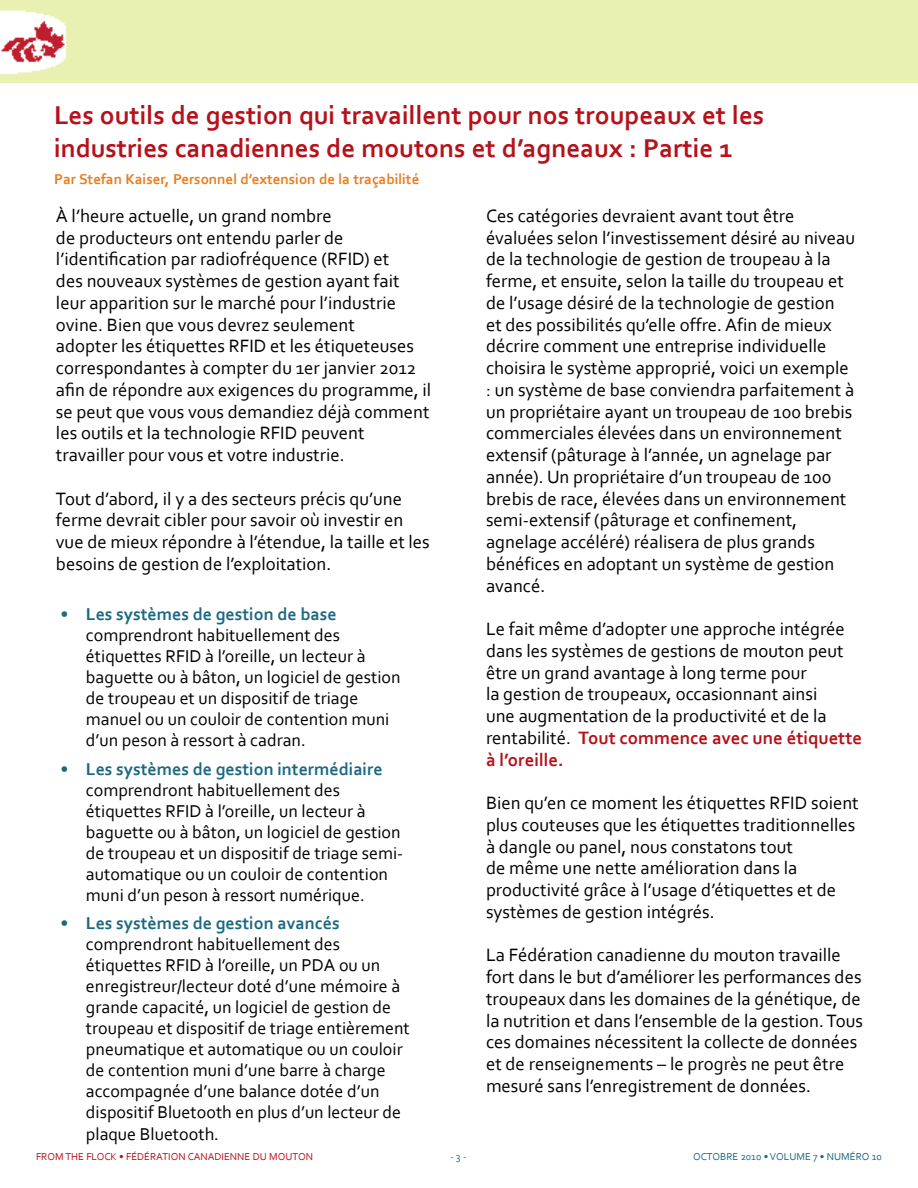
<style>
.page{position:relative;width:918px;height:1188px;background:#fff}
.page>*{position:absolute;margin:0;border:0;box-sizing:border-box;transform-origin:0 0}
.t1{font:700 27px/33px "Corbel";color:#b5121b}
.t2{font:18.75px/21.8px "Corbel";color:#000}
.t3{font:18px/21px "Corbel";color:#000}
.t4{font:700 18px "Corbel";color:#1c6882}
.t5{font:700 15px "Corbel";color:#e87d1e}
.t6{font:10.5px "Corbel";color:#b5121b}
.t7{font:10.5px "Corbel";color:#1c6882}
.s1{font-weight:700;color:#b5121b}
</style>
<div class="page">
<div style="left:0;top:0;width:918px;height:82px;background:#e9f0b2"></div>
<h1 class="t1" style="left:54px;top:97px;width:712px">Les outils de gestion qui travaillent pour nos troupeaux et les industries canadiennes de moutons et d’agneaux : Partie 1</h1>
<p class="t5" style="left:54px;top:169px;width:367px">Par Stefan Kaiser, Personnel d’extension de la traçabilité</p>
<p class="t2" style="left:56px;top:204px;width:377px">À l’heure actuelle, un grand nombre<br>de producteurs ont entendu parler de l’identification par radiofréquence (RFID) et<br>des nouveaux systèmes de gestion ayant fait leur apparition sur le marché pour l’industrie ovine. Bien que vous devrez seulement<br>adopter les étiquettes RFID et les étiqueteuses correspondantes à compter du 1er janvier 2012 afin de répondre aux exigences du programme, il se peut que vous vous demandiez déjà comment les outils et la technologie RFID peuvent travailler pour vous et votre industrie.</p>
<p class="t2" style="left:56px;top:487px;width:375px">Tout d’abord, il y a des secteurs précis qu’une ferme devrait cibler pour savoir où investir en vue de mieux répondre à l’étendue, la taille et les besoins de gestion de l’exploitation.</p>
<p class="t4" style="left:60px;top:603px;width:278px">• Les systèmes de gestion de base</p>
<p class="t3" style="left:86px;top:624px;width:316px">comprendront habituellement des étiquettes RFID à l’oreille, un lecteur à baguette ou à bâton, un logiciel de gestion de troupeau et un dispositif de triage manuel ou un couloir de contention muni d’un peson à ressort à cadran.</p>
<p class="t4" style="left:60px;top:758px;width:324px">• Les systèmes de gestion intermédiaire</p>
<p class="t3" style="left:86px;top:779px;width:319px">comprendront habituellement des étiquettes RFID à l’oreille, un lecteur à baguette ou à bâton, un logiciel de gestion de troupeau et un dispositif de triage semi&shy;automatique ou un couloir de contention muni d’un peson à ressort numérique.</p>
<p class="t4" style="left:60px;top:912px;width:281px">• Les systèmes de gestion avancés</p>
<p class="t3" style="left:86px;top:933px;width:325px">comprendront habituellement des étiquettes RFID à l’oreille, un PDA ou un enregistreur/lecteur doté d’une mémoire à grande capacité, un logiciel de gestion de troupeau et dispositif de triage entièrement pneumatique et automatique ou un couloir de contention muni d’une barre à charge accompagnée d’une balance dotée d’un dispositif Bluetooth en plus d’un lecteur de plaque Bluetooth.</p>
<p class="t2" style="left:486px;top:204px;width:371px">Ces catégories devraient avant tout être évaluées selon l’investissement désiré au niveau de la technologie de gestion de troupeau à la ferme, et ensuite, selon la taille du troupeau et de l’usage désiré de la technologie de gestion<br>et des possibilités qu’elle offre. Afin de mieux décrire comment une entreprise individuelle choisira le système approprié, voici un exemple : un système de base conviendra parfaitement à un propriétaire ayant un troupeau de 100 brebis commerciales élevées dans un environnement extensif (pâturage à l’année, un agnelage par année). Un propriétaire d’un troupeau de 100 brebis de race, élevées dans un environnement semi-extensif (pâturage et confinement, agnelage accéléré) réalisera de plus grands bénéfices en adoptant un système de gestion avancé.</p>
<p class="t2" style="left:486px;top:618px;width:378px">Le fait même d’adopter une approche intégrée dans les systèmes de gestions de mouton peut être un grand avantage à long terme pour<br>la gestion de troupeaux, occasionnant ainsi<br>une augmentation de la productivité et de la rentabilité. <span class="s1">Tout commence avec une étiquette à l’oreille.</span></p>
<p class="t2" style="left:486px;top:792px;width:374px">Bien qu’en ce moment les étiquettes RFID soient plus couteuses que les étiquettes traditionnelles à dangle ou panel, nous constatons tout<br>de même une nette amélioration dans la productivité grâce à l’usage d’étiquettes et de systèmes de gestion intégrés.</p>
<p class="t2" style="left:486px;top:944px;width:379px">La Fédération canadienne du mouton travaille fort dans le but d’améliorer les performances des troupeaux dans les domaines de la génétique, de la nutrition et dans l’ensemble de la gestion. Tous ces domaines nécessitent la collecte de données et de renseignements – le progrès ne peut être mesuré sans l’enregistrement de données.</p>
<p class="t6" style="left:36px;top:1150px;width:278px">FROM THE FLOCK • FÉDÉRATION CANADIENNE DU MOUTON</p>
<p class="t7" style="left:450px;top:1150px;width:18px">- 3 -</p>
<p class="t7" style="left:693px;top:1150px;width:190px">OCTOBRE 2010 • VOLUME 7 • NUMÉRO 10</p>
</div>
